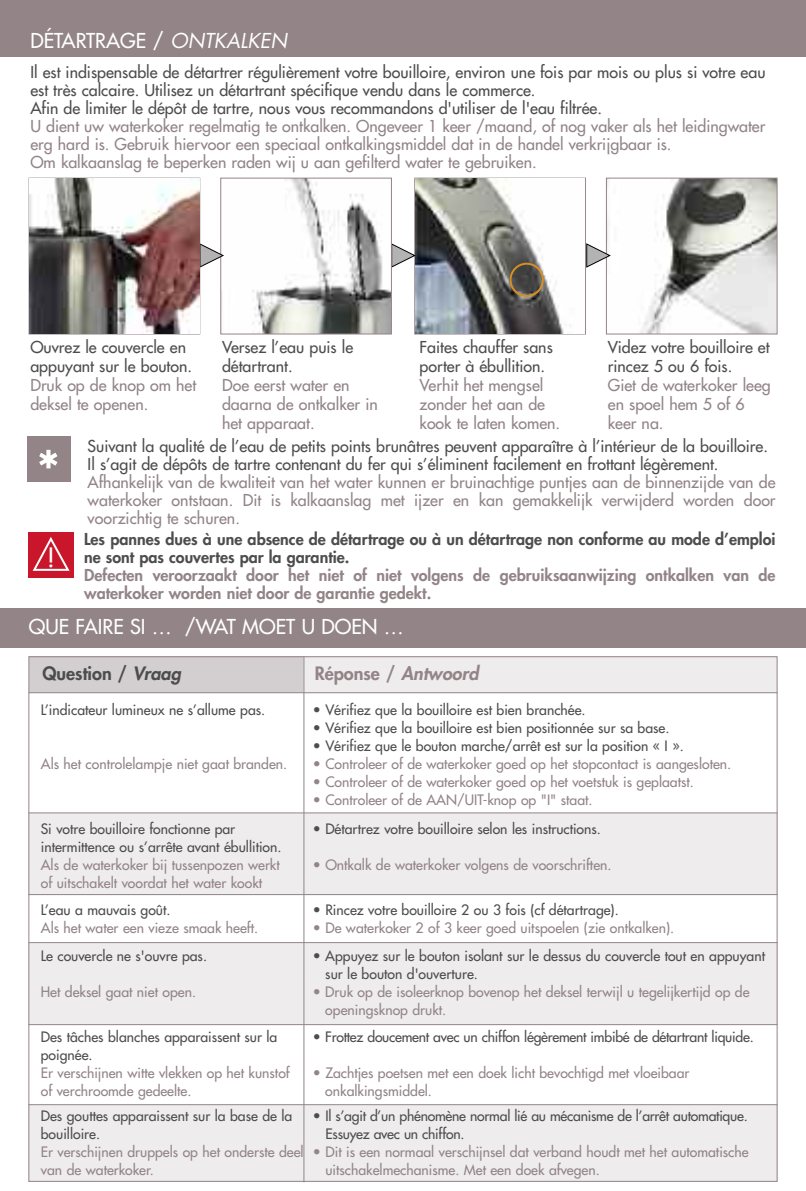
<style>
.page{position:relative;width:806px;height:1191px;background:#fff}
.page>*{position:absolute;margin:0;border:0;box-sizing:border-box;transform-origin:0 0}
.t1{font:60px "Futura";color:#fff}
.t2{font:26px "Futura";color:#fff}
.t3{font:20px "Futura";color:#fff}
.t4{font:800 18px "Futura";color:#928487}
.t5{font:800 18px "Futura";color:#4d4d4d}
.t6{font:16px/19px "Futura";color:#928487}
.t7{font:16px/19px "Futura";color:#4d4d4d}
.t8{font:800 16px/18px "Futura";color:#928487}
.t9{font:800 16px/18px "Futura";color:#4d4d4d}
.t10{font:14px/18px "Futura";color:#928487}
.t11{font:14px/18px "Futura";color:#4d4d4d}
.s1{font-style:italic}
</style>
<div class="page">
<div style="left:0;top:0;width:805px;height:57px;background:#928487"></div>
<div style="left:414px;top:178px;width:171px;height:156px;border:1px solid #928487"></div>
<img style="left:415px;top:179px;width:169px;height:154px">
<img style="left:607px;top:180px;width:168px;height:152px">
<div style="left:605px;top:178px;width:172px;height:156px;border:1px solid #928487"></div>
<svg style="left:391px;top:243px;width:24px;height:25px"></svg>
<svg style="left:586px;top:243px;width:24px;height:25px"></svg>
<img style="left:252px;top:180px;width:137px;height:152px">
<div style="left:220px;top:178px;width:171px;height:156px;border:1px solid #928487"></div>
<svg style="left:200px;top:243px;width:24px;height:25px"></svg>
<div style="left:29px;top:178px;width:171px;height:156px;border:1px solid #928487"></div>
<img style="left:30px;top:179px;width:169px;height:154px">
<div style="left:27px;top:437px;width:43px;height:45px;background:#928487"></div>
<div style="left:28px;top:532px;width:46px;height:45px;background:#ca162b"></div>
<svg style="left:33px;top:537px;width:36px;height:34px"></svg>
<div style="left:0;top:607px;width:805px;height:40px;background:#928487"></div>
<svg style="left:509px;top:263px;width:34px;height:34px"></svg>
<div style="left:28px;top:812px;width:749px;height:82px;background:#efeced"></div>
<div style="left:28px;top:942px;width:749px;height:82px;background:#efeced"></div>
<div style="left:28px;top:1104px;width:749px;height:77px;background:#efeced"></div>
<div style="left:29px;top:656px;width:276px;height:37px;background:#d3cecf"></div>
<div style="left:303px;top:656px;width:473px;height:36px;background:#efeced"></div>
<hr style="left:28px;top:692px;width:749px;height:1px;background:#928487">
<hr style="left:303px;top:656px;width:1px;height:526px;background:#928487">
<hr style="left:28px;top:812px;width:749px;height:1px;background:#928487">
<hr style="left:28px;top:894px;width:749px;height:1px;background:#928487">
<hr style="left:28px;top:942px;width:749px;height:1px;background:#928487">
<hr style="left:28px;top:1024px;width:749px;height:1px;background:#928487">
<hr style="left:28px;top:1104px;width:749px;height:1px;background:#928487">
<h3 class="t3" style="left:30px;top:30px;width:258px">DÉTARTRAGE / <span class="s1">ONTKALKEN</span></h3>
<p class="t7" style="left:30px;top:64px;width:736px;line-height:18px">Il est indispensable de détartrer régulièrement votre bouilloire, environ une fois par mois ou plus si votre eau est très calcaire. Utilisez un détartrant spécifique vendu dans le commerce.<br>Afin de limiter le dépôt de tartre, nous vous recommandons d'utiliser de l'eau filtrée.</p>
<p class="t6" style="left:30px;top:118px;width:736px;line-height:18px">U dient uw waterkoker regelmatig te ontkalken. Ongeveer 1 keer /maand, of nog vaker als het leidingwater erg hard is. Gebruik hiervoor een speciaal ontkalkingsmiddel dat in de handel verkrijgbaar is.<br>Om kalkaanslag te beperken raden wij u aan gefilterd water te gebruiken.</p>
<p class="t7" style="left:419px;top:338px;width:135px">Faites chauffer sans porter à ébullition.</p>
<p class="t6" style="left:419px;top:376px;width:142px">Verhit het mengsel zonder het aan de kook te laten komen.</p>
<p class="t7" style="left:88px;top:438px;width:681px;line-height:18px">Suivant la qualité de l’eau de petits points brunâtres peuvent apparaître à l’intérieur de la bouilloire.<br>Il s’agit de dépôts de tartre contenant du fer qui s’éliminent facilement en frottant légèrement.</p>
<p class="t6" style="left:88px;top:474px;width:689px;line-height:18px;text-align:justify">Afhankelijk van de kwaliteit van het water kunnen er bruinachtige puntjes aan de binnenzijde van de waterkoker ontstaan. Dit is kalkaanslag met ijzer en kan gemakkelijk verwijderd worden door voorzichtig te schuren.</p>
<p class="t7" style="left:30px;top:338px;width:163px">Ouvrez le couvercle en appuyant sur le bouton.</p>
<p class="t6" style="left:30px;top:376px;width:167px">Druk op de knop om het deksel te openen.</p>
<h1 class="t1" style="left:35px;top:443px;width:27px">*</h1>
<p class="t7" style="left:222px;top:338px;width:133px">Versez l’eau puis le détartrant.</p>
<p class="t6" style="left:222px;top:376px;width:157px">Doe eerst water en daarna de ontkalker in het apparaat.</p>
<p class="t7" style="left:607px;top:338px;width:163px">Videz votre bouilloire et rincez 5 ou 6 fois.</p>
<p class="t6" style="left:607px;top:376px;width:164px">Giet de waterkoker leeg en spoel hem 5 of 6 keer na.</p>
<h2 class="t2" style="left:47px;top:544px;width:10px">!</h2>
<p class="t9" style="left:84px;top:531px;width:692px">Les pannes dues à une absence de détartrage ou à un détartrage non conforme au mode d’emploi ne sont pas couvertes par la garantie.</p>
<p class="t8" style="left:84px;top:567px;width:692px">Defecten veroorzaakt door het niet of niet volgens de gebruiksaanwijzing ontkalken van de waterkoker worden niet door de garantie gedekt.</p>
<h3 class="t3" style="left:29px;top:616px;width:376px">QUE FAIRE SI … /WAT MOET U DOEN …</h3>
<p class="t5" style="left:42px;top:664px;width:140px">Question / <span class="s1">Vraag</span></p>
<p class="t11" style="left:41px;top:701px;width:226px">L’indicateur lumineux ne s’allume pas.</p>
<p class="t10" style="left:41px;top:755px;width:248px">Als het controlelampje niet gaat branden.</p>
<p class="t4" style="left:314px;top:664px;width:165px">Réponse / <span class="s1">Antwoord</span></p>
<p class="t11" style="left:312px;top:701px;width:274px">• Vérifiez que la bouilloire est bien branchée.</p>
<p class="t11" style="left:312px;top:719px;width:358px">• Vérifiez que la bouilloire est bien positionnée sur sa base.</p>
<p class="t11" style="left:312px;top:737px;width:372px">• Vérifiez que le bouton marche/arrêt est sur la position « I ».</p>
<p class="t10" style="left:312px;top:755px;width:419px">• Controleer of de waterkoker goed op het stopcontact is aangesloten.</p>
<p class="t10" style="left:312px;top:773px;width:382px">• Controleer of de waterkoker goed op het voetstuk is geplaatst.</p>
<p class="t10" style="left:312px;top:791px;width:281px">• Controleer of de AAN/UIT-knop op "I" staat.</p>
<p class="t11" style="left:41px;top:820px;width:242px">Si votre bouilloire fonctionne par intermittence ou s’arrête avant ébullition.</p>
<p class="t10" style="left:41px;top:856px;width:240px">Als de waterkoker bij tussenpozen werkt of uitschakelt voordat het water kookt</p>
<p class="t11" style="left:41px;top:902px;width:131px">L’eau a mauvais goût.</p>
<p class="t10" style="left:41px;top:920px;width:219px">Als het water een vieze smaak heeft.</p>
<p class="t11" style="left:41px;top:948px;width:168px">Le couvercle ne s'ouvre pas.</p>
<p class="t10" style="left:41px;top:984px;width:157px">Het deksel gaat niet open.</p>
<p class="t11" style="left:41px;top:1029px;width:238px">Des tâches blanches apparaissent sur la poignée.</p>
<p class="t10" style="left:41px;top:1065px;width:250px">Er verschijnen witte vlekken op het kunstof of verchroomde gedeelte.</p>
<p class="t11" style="left:41px;top:1108px;width:253px">Des gouttes apparaissent sur la base de la bouilloire.</p>
<p class="t10" style="left:41px;top:1144px;width:264px">Er verschijnen druppels op het onderste deel van de waterkoker.</p>
<p class="t11" style="left:312px;top:820px;width:289px">• Détartrez votre bouilloire selon les instructions.</p>
<p class="t10" style="left:312px;top:856px;width:300px">• Ontkalk de waterkoker volgens de voorschriften.</p>
<p class="t11" style="left:312px;top:902px;width:307px">• Rincez votre bouilloire 2 ou 3 fois (cf détartrage).</p>
<p class="t10" style="left:312px;top:920px;width:363px">• De waterkoker 2 of 3 keer goed uitspoelen (zie ontkalken).</p>
<p class="t11" style="left:325px;top:948px;width:441px;text-indent:-13px">• Appuyez sur le bouton isolant sur le dessus du couvercle tout en appuyant sur le bouton d'ouverture.</p>
<p class="t10" style="left:325px;top:984px;width:425px;text-indent:-12px">• Druk op de isoleerknop bovenop het deksel terwijl u tegelijkertijd op de openingsknop drukt.</p>
<p class="t11" style="left:312px;top:1029px;width:442px">• Frottez doucement avec un chiffon légèrement imbibé de détartrant liquide.</p>
<p class="t10" style="left:325px;top:1065px;width:365px;text-indent:-12px">• Zachtjes poetsen met een doek licht bevochtigd met vloeibaar onkalkingsmiddel.</p>
<p class="t11" style="left:325px;top:1108px;width:423px;text-indent:-13px">• Il s’agit d’un phénomène normal lié au mécanisme de l’arrêt automatique.<br>Essuyez avec un chiffon.</p>
<p class="t10" style="left:325px;top:1144px;width:424px;text-indent:-12px">• Dit is een normaal verschijnsel dat verband houdt met het automatische uitschakelmechanisme. Met een doek afvegen.</p>
</div>
